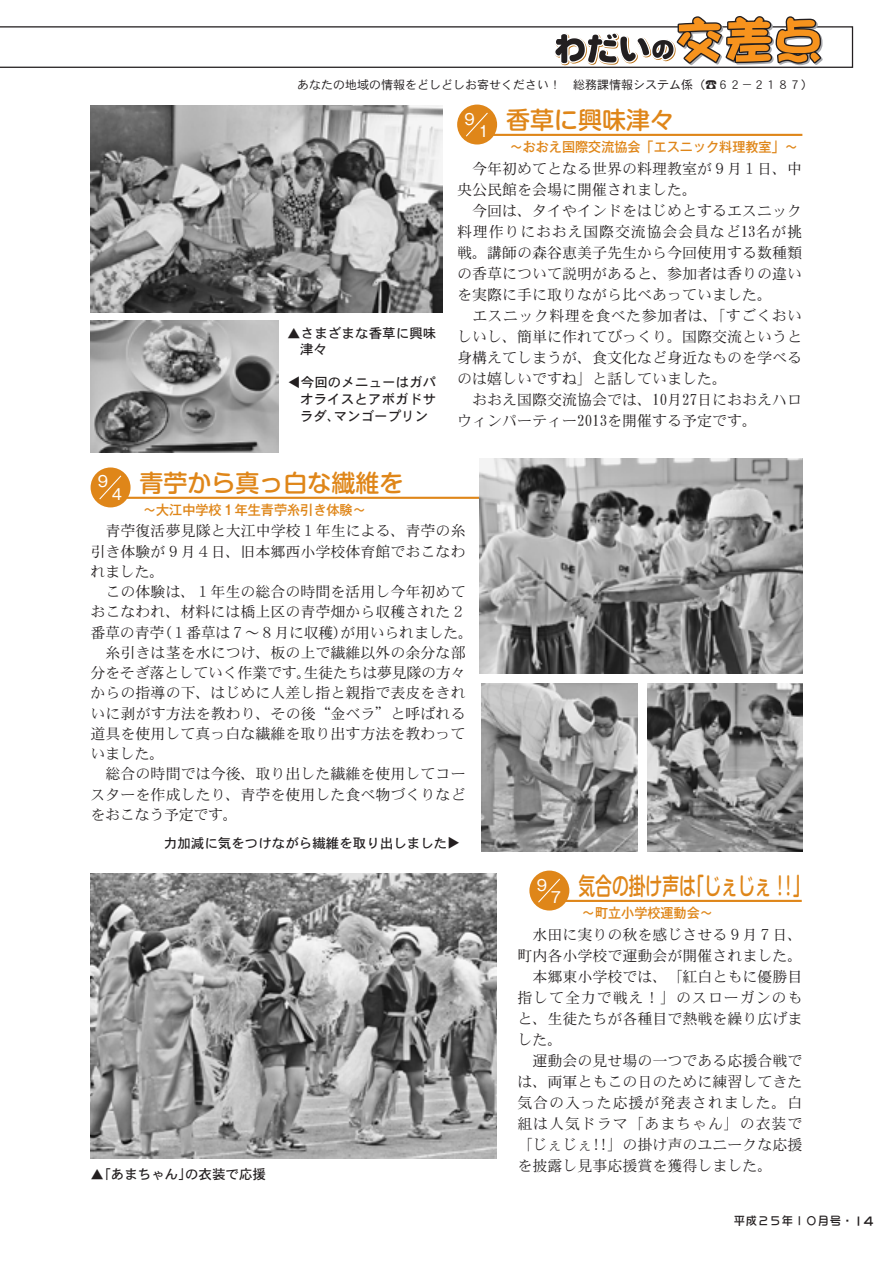
<style>
.page{position:relative;width:893px;height:1263px;background:#fff}
.page>*{position:absolute;margin:0;border:0;box-sizing:border-box;transform-origin:0 0}
.t1{font:500 24px "Shin M Go Pro";color:#df8619}
.t2{font:500 24px "Shin M Go Pro";color:#df8619;scale:.7 1}
.t3{font:15px/21px "DFHS Mincho Std W3";color:#231f20}
.t4{font:15px "DFHS Mincho Std W3";letter-spacing:-.02em;color:#231f20}
.t5{font:15px "Gothic MB101 Pr 5";color:#fff}
.t6{font:15px "DFPOP Mix Std W5";color:#231f20}
.t7{font:13.5px/16.5px "DFHS Gothic Std W5";color:#231f20}
.t8{font:500 13.5px "Gothic MB101 Pro";color:#df8619}
.t9{font:12px "DFHS Gothic Std W3";color:#231f20}
.t10{font:12px "DFPOP Mix Std W5";color:#231f20}
</style>
<div class="page">
<svg style="left:0;top:16px;width:853px;height:52px"></svg>
<hr style="left:477px;top:134px;width:325px;height:2px;background:#df8619">
<div style="left:457px;top:105px;width:40px;height:40px;background:#df8619;border-radius:50%"></div>
<svg style="left:463px;top:110px;width:25px;height:29px"></svg>
<img style="left:91px;top:106px;width:351px;height:207px">
<img style="left:91px;top:320px;width:188px;height:132px">
<img style="left:91px;top:874px;width:405px;height:285px">
<hr style="left:110px;top:497px;width:418px;height:2px;background:#df8619">
<div style="left:91px;top:467px;width:40px;height:40px;background:#df8619;border-radius:50%"></div>
<svg style="left:96px;top:473px;width:26px;height:29px"></svg>
<hr style="left:549px;top:900px;width:253px;height:2px;background:#df8619">
<div style="left:529px;top:870px;width:40px;height:40px;background:#df8619;border-radius:50%"></div>
<svg style="left:535px;top:876px;width:29px;height:29px"></svg>
<svg style="left:160px;top:873px;width:305px;height:15px;background:#989898"></svg>
<img style="left:480px;top:458px;width:322px;height:216px">
<img style="left:647px;top:683px;width:155px;height:169px">
<img style="left:481px;top:683px;width:157px;height:169px">
<p class="t9" style="left:297px;top:78px;width:518px">あなたの地域の情報をどしどしお寄せください！　総務課情報システム係)☎６２－２１８７(</p>
<h1 class="t1" style="left:462px;top:100px;width:213px"><sup>9</sup> 香草に興味津々</h1>
<p class="t5" style="left:476px;top:119px;width:16px">1</p>
<p class="t7" style="left:300px;top:325px;width:138px;text-indent:-13px">▲さまざまな香草に興味津々</p>
<p class="t7" style="left:301px;top:374px;width:137px">今回のメニューはガパ</p>
<p class="t7" style="left:286px;top:389px;width:15px;rotate:-90deg">▲</p>
<p class="t7" style="left:334px;top:391px;width:104px;text-indent:-34px">オライスとアボガドサマンゴープリン</p>
<p class="t7" style="left:300px;top:407px;width:42px">ラダ、</p>
<p class="t8" style="left:510px;top:136px;width:290px">～おおえ国際交流協会「エスニック料理教室「~</p>
<p class="t3" style="left:457px;top:157px;width:347px">　今年初めてとなる世界の料理教室が９<br>央公民館を会場に開催されました。<br>　今回は、タイやインドをはじめとするエスニック料理作りにおおえ国際交流協会会員など13名が挑戦。講師の森谷恵美子先生から今回使用する数種類の香草について説明があると、参加者は香りの違いを実際に手に取りながら比べあっていました。<br>　エスニック料理を食べた参加者は、「すごくおいしいし、簡単に作れてびっくり。国際交流というと身構えてしまうが、食文化など身近なものを学べるのは嬉しいですね」と話していました。<br>　おおえ国際交流協会では、10月27日におおえハロウィンパーティー2013を開催する予定です。</p>
<p class="t3" style="left:757px;top:157px;width:47px">日、中</p>
<p class="t3" style="left:727px;top:157px;width:22px">月１</p>
<h1 class="t1" style="left:96px;top:463px;width:309px"><sup>9</sup> 青苧から真っ白な繊維を</h1>
<p class="t5" style="left:109px;top:482px;width:16px">４</p>
<p class="t8" style="left:143px;top:499px;width:224px">～大江中学校1年生青苧糸引き体験~</p>
<p class="t3" style="left:91px;top:520px;width:377px">　青苧復活夢見隊と大江中学校1年生による、青苧の糸</p>
<p class="t3" style="left:91px;top:540px;width:377px">引き体験が9月4日、旧本郷西小学校体育館でおこなわ</p>
<p class="t3" style="left:91px;top:561px;width:75px">れました。</p>
<p class="t3" style="left:91px;top:581px;width:377px">　この体験は、1年生の総合の時間を活用し今年初めて</p>
<p class="t3" style="left:91px;top:601px;width:377px">おこなわれ、材料には橋上区の青苧畑から収穫された2</p>
<p class="t4" style="left:340px;top:624px;width:134px">が用いられました。</p>
<p class="t3" style="left:91px;top:621px;width:75px">番草の青苧</p>
<p class="t3" style="left:91px;top:642px;width:377px">　糸引きは茎を水につけ、板の上で繊維以外の余分な部</p>
<p class="t4" style="left:304px;top:665px;width:163px">生徒たちは夢見隊の方々</p>
<p class="t4" style="left:157px;top:624px;width:193px">（1番草は7～8月に収穫）</p>
<p class="t3" style="left:91px;top:662px;width:377px;line-height:20.2px">分をそぎ落としていく作業です。<br>からの指導の下、はじめに人差し指と親指で表皮をきれいに剥がす方法を教わり、その後“金ベラ”と呼ばれる道具を使用して真っ白な繊維を取り出す方法を教わっていました。<br>　総合の時間では今後、取り出した繊維を使用してコースターを作成したり、青苧を使用した食べ物づくりなどをおこなう予定です。</p>
<p class="t7" style="left:164px;top:834px;width:285px">力加減に気をつけながら繊維を取り出しました</p>
<p class="t7" style="left:463px;top:836px;width:15px;rotate:90deg">▲</p>
<p class="t7" style="left:185px;top:1166px;width:82px">の衣装で応援</p>
<p class="t7" style="left:91px;top:1166px;width:103px">▲「あまちゃん」</p>
<h1 class="t2" style="left:578px;top:866px;width:169px">気合の掛け声は</h1>
<p class="t5" style="left:534px;top:872px;width:16px">9</p>
<h1 class="t2" style="left:688px;top:866px;width:175px">「じぇじぇ 「!!</h1>
<p class="t5" style="left:548px;top:885px;width:16px">７</p>
<p class="t8" style="left:582px;top:902px;width:132px">～町立小学校運動会~</p>
<p class="t3" style="left:517px;top:923px;width:287px">　水田に実りの秋を感じさせる9月7日、町内各小学校で運動会が開催されました。　本郷東小学校では、「紅白ともに優勝目指して全力で戦え！」のスローガンのもと、生徒たちが各種目で熱戦を繰り広げました。<br>　運動会の見せ場の一つである応援合戦では、両軍ともこの日のために練習してきた気合の入った応援が発表されました。白組は人気ドラマ「あまちゃん」の衣装で「じぇじぇ！！」の掛け声のユニークな応援を披露し見事応援賞を獲得しました。</p>
<p class="t10" style="left:733px;top:1214px;width:121px">平成２５年１０月号・</p>
<p class="t6" style="left:853px;top:1212px;width:22px">14</p>
</div>
